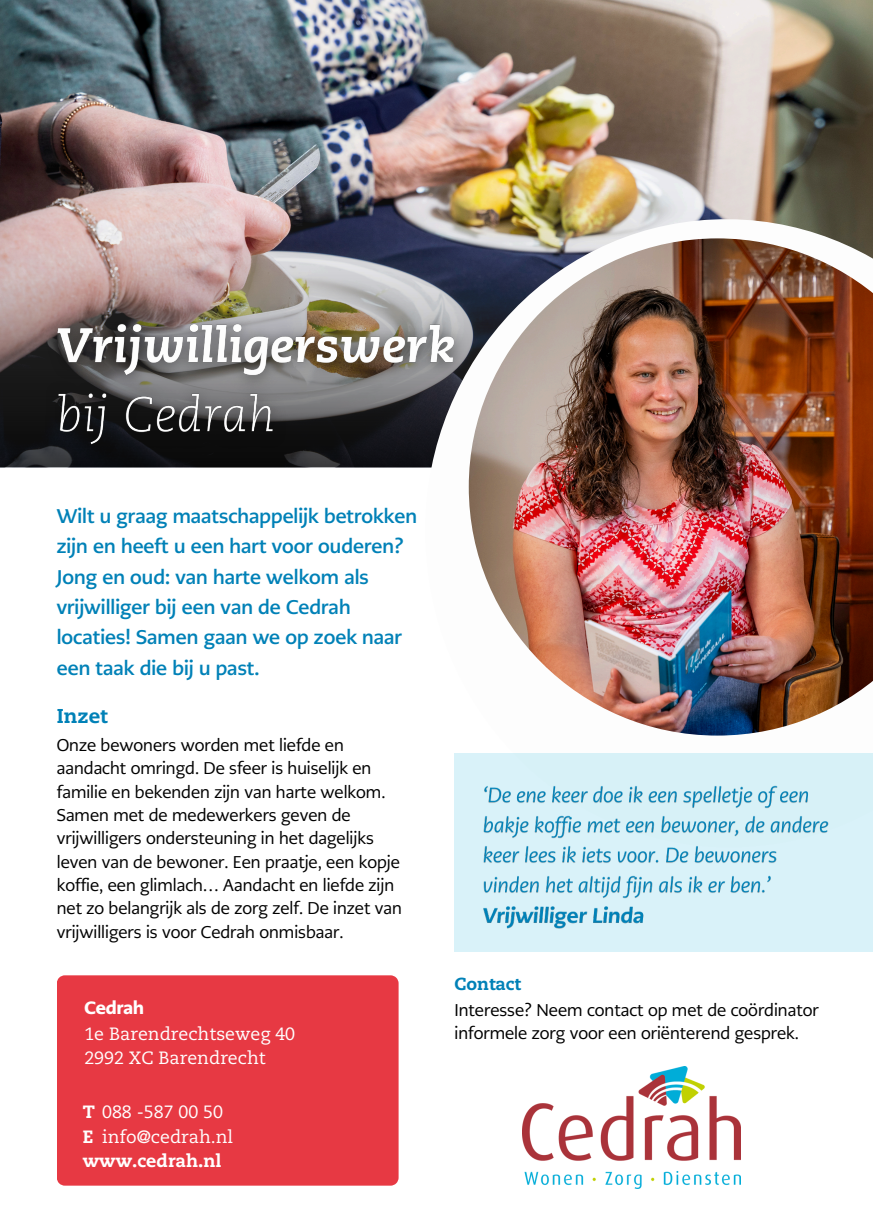
<style>
.page{position:relative;width:873px;height:1224px;background:#fff}
.page>*{position:absolute;margin:0;border:0;box-sizing:border-box;transform-origin:0 0}
.t1{font:800 20px "Caecilia LT Pro 85";color:#0081b7}
.t2{font:700 19.8px/30.4px "PMN Caecilia Sans Head";color:#0081b7}
.t3{font:17.8px/24.4px "Caecilia LT Pro 55 Roman";color:#fff}
.t4{font:800 17.8px/24.4px "Caecilia LT Pro 85";color:#fff}
.t5{font:900 17.8px "PMN Caecilia Sans Head";color:#fff}
.t6{font:800 17.4px "Caecilia LT Pro 85";color:#0081b7}
.t7{font:17px/23.4px "PMN Caecilia Sans Head";color:#000}
.s1{font-family:"Caecilia LT Pro 55 Roman";font-weight:400}
</style>
<div class="page">
<img style="left:0;top:0;width:873px;height:205px">
<img style="left:523px;top:1067px;width:217px;height:121px">
<div style="left:57px;top:975px;width:342px;height:211px;background:#e73943"></div>
<img style="left:0;top:135px;width:710px;height:332px">
<img style="left:410px;top:205px;width:463px;height:291px">
<img style="left:38px;top:400px;width:257px;height:68px">
<img style="left:36px;top:304px;width:433px;height:96px">
<div style="left:454px;top:753px;width:419px;height:198px;background:#d9f2f9"></div>
<img style="left:469px;top:238px;width:404px;height:498px">
<img style="left:483px;top:785px;width:346px;height:144px">
<p class="t2" style="left:57px;top:500px;width:362px">Wilt u graag maatschappelijk betrokken zijn en heeft u een hart voor ouderen?<br>Jong en oud: van harte welkom als vrijwilliger bij een van de Cedrah locaties! Samen gaan we op zoek naar een taak die bij u past.</p>
<h5 class="t1" style="left:57px;top:707px;width:52px">Inzet</h5>
<p class="t7" style="left:57px;top:733px;width:347px">Onze bewoners worden met liefde en aandacht omringd. De sfeer is huiselijk en familie en bekenden zijn van harte welkom.<br>Samen met de medewerkers geven de vrijwilligers ondersteuning in het dagelijks leven van de bewoner. Een praatje, een kopje koffie, een glimlach… Aandacht en liefde zijn net zo belangrijk als de zorg zelf. De inzet van vrijwilligers is voor Cedrah onmisbaar.</p>
<h5 class="t5" style="left:84px;top:995px;width:61px">Cedrah</h5>
<h3 class="t3" style="left:84px;top:1023px;width:212px">1e Barendrechtseweg 40<br>2992 XC Barendrecht</h3>
<h3 class="t4" style="left:83px;top:1101px;width:142px">T <span class="s1">088 -587 00 50<br></span>E www.cedrah.nl</h3>
<p class="t3" style="left:102px;top:1126px;width:133px">info@cedrah.nl</p>
<p class="t6" style="left:454px;top:977px;width:68px">Contact</p>
<h5 class="t7" style="left:454px;top:999px;width:366px;line-height:22.6px">Interesse? Neem contact op met de coördinator informele zorg voor een oriënterend gesprek.</h5>
</div>
